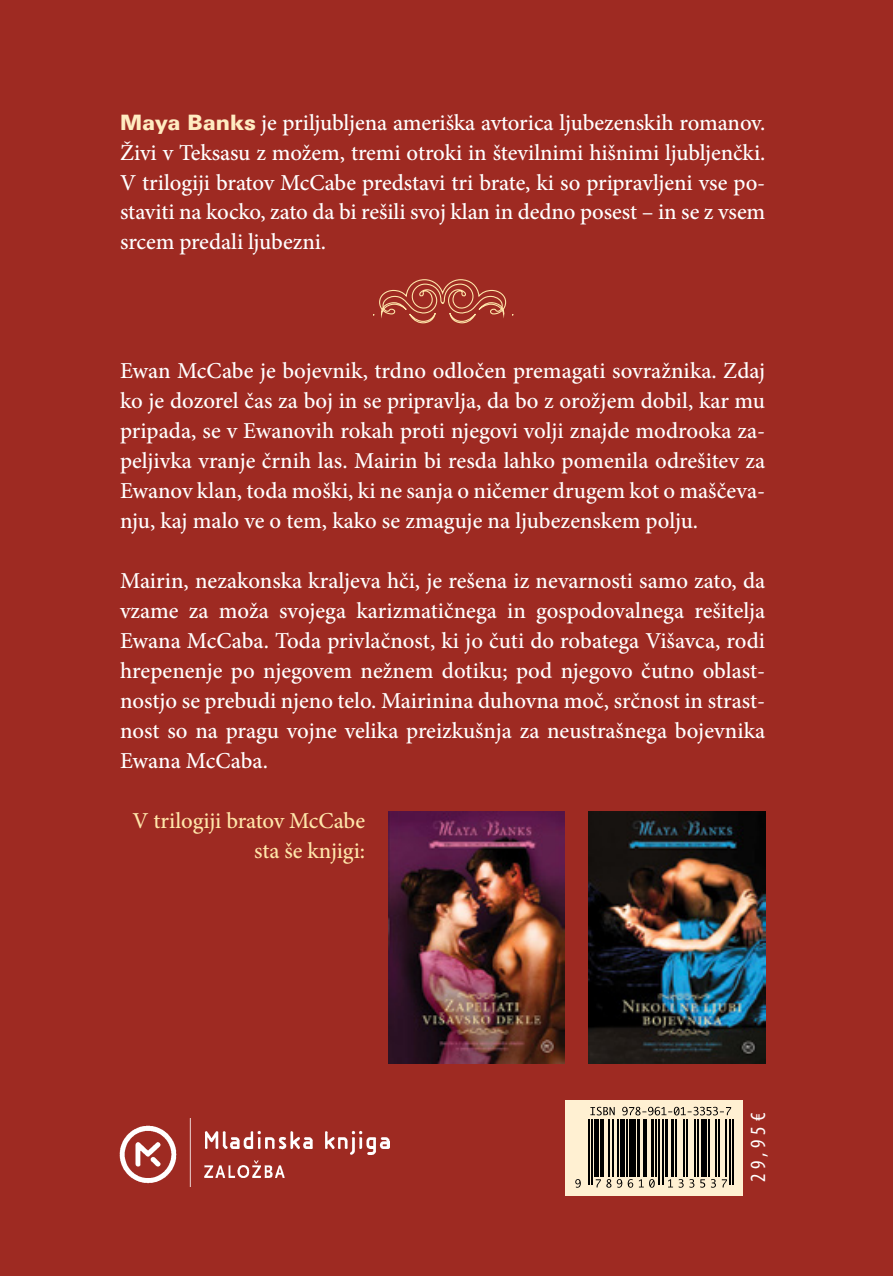
<style>
.page{position:relative;width:893px;height:1276px;background:#9e2a22}
.page>*{position:absolute;margin:0;border:0;box-sizing:border-box;transform-origin:0 0}
.t1{font:500 22.72px/29.9px "Minion Pro";letter-spacing:-.005em;color:#fff;text-align:justify}
.t2{font:500 22.72px/29.9px "Minion Pro";letter-spacing:-.005em;color:#ffe6aa;text-align:right}
.t3{font:condensed 21.82px "Myriad Pro";color:#fff}
.s1{font-family:"Unitus T Blac";font-weight:400;color:#ffecc2}
</style>
<div class="page">
<img style="left:120px;top:1118px;width:270px;height:69px">
<div style="left:565px;top:1100px;width:177px;height:95px;background:#fff0d2"></div>
<hr style="left:588px;top:1119px;width:1px;height:65px;background:#000">
<hr style="left:591px;top:1119px;width:2px;height:65px;background:#000">
<svg style="left:575px;top:1179px;width:6px;height:8px"></svg>
<hr style="left:594px;top:1119px;width:2px;height:57px;background:#000">
<hr style="left:596px;top:1119px;width:1px;height:57px;background:#000">
<hr style="left:597px;top:1119px;width:2px;height:57px;background:#000">
<hr style="left:600px;top:1119px;width:2px;height:57px;background:#000">
<hr style="left:602px;top:1119px;width:1px;height:57px;background:#000">
<hr style="left:608px;top:1119px;width:1px;height:57px;background:#000">
<hr style="left:613px;top:1119px;width:1px;height:57px;background:#000">
<svg style="left:596px;top:1179px;width:15px;height:8px"></svg>
<hr style="left:617px;top:1119px;width:2px;height:57px;background:#000">
<hr style="left:620px;top:1119px;width:2px;height:57px;background:#000">
<hr style="left:622px;top:1119px;width:1px;height:57px;background:#000">
<hr style="left:623px;top:1119px;width:2px;height:57px;background:#000">
<svg style="left:617px;top:1179px;width:5px;height:8px"></svg>
<hr style="left:626px;top:1119px;width:2px;height:57px;background:#000">
<hr style="left:629px;top:1119px;width:2px;height:57px;background:#000">
<hr style="left:631px;top:1119px;width:1px;height:57px;background:#000">
<hr style="left:632px;top:1119px;width:2px;height:57px;background:#000">
<hr style="left:634px;top:1119px;width:2px;height:57px;background:#000">
<svg style="left:628px;top:1179px;width:5px;height:8px"></svg>
<hr style="left:637px;top:1119px;width:2px;height:57px;background:#000">
<hr style="left:639px;top:1119px;width:1px;height:57px;background:#000">
<hr style="left:643px;top:1119px;width:2px;height:57px;background:#000">
<hr style="left:645px;top:1119px;width:1px;height:57px;background:#000">
<hr style="left:651px;top:1119px;width:1px;height:57px;background:#000">
<hr style="left:652px;top:1119px;width:2px;height:57px;background:#000">
<hr style="left:656px;top:1119px;width:1px;height:57px;background:#000">
<svg style="left:639px;top:1179px;width:16px;height:8px"></svg>
<hr style="left:659px;top:1119px;width:1px;height:65px;background:#000">
<hr style="left:662px;top:1119px;width:1px;height:65px;background:#000">
<hr style="left:665px;top:1119px;width:1px;height:57px;background:#000">
<hr style="left:666px;top:1119px;width:2px;height:57px;background:#000">
<hr style="left:671px;top:1119px;width:1px;height:57px;background:#000">
<hr style="left:672px;top:1119px;width:2px;height:57px;background:#000">
<svg style="left:668px;top:1179px;width:5px;height:8px"></svg>
<hr style="left:676px;top:1119px;width:1px;height:57px;background:#000">
<hr style="left:683px;top:1119px;width:2px;height:57px;background:#000">
<hr style="left:686px;top:1119px;width:2px;height:57px;background:#000">
<hr style="left:694px;top:1119px;width:2px;height:57px;background:#000">
<svg style="left:679px;top:1179px;width:15px;height:8px"></svg>
<hr style="left:697px;top:1119px;width:2px;height:57px;background:#000">
<hr style="left:702px;top:1119px;width:1px;height:57px;background:#000">
<hr style="left:703px;top:1119px;width:2px;height:57px;background:#000">
<hr style="left:705px;top:1119px;width:1px;height:57px;background:#000">
<svg style="left:700px;top:1179px;width:5px;height:8px"></svg>
<hr style="left:708px;top:1119px;width:1px;height:57px;background:#000">
<hr style="left:715px;top:1119px;width:2px;height:57px;background:#000">
<svg style="left:711px;top:1179px;width:5px;height:8px"></svg>
<hr style="left:719px;top:1119px;width:1px;height:57px;background:#000">
<hr style="left:725px;top:1119px;width:1px;height:57px;background:#000">
<svg style="left:722px;top:1179px;width:5px;height:8px"></svg>
<hr style="left:729px;top:1119px;width:2px;height:65px;background:#000">
<hr style="left:732px;top:1119px;width:2px;height:65px;background:#000">
<svg style="left:590px;top:1106px;width:141px;height:9px"></svg>
<svg style="left:373px;top:279px;width:140px;height:45px"></svg>
<img style="left:388px;top:811px;width:177px;height:252px">
<img style="left:589px;top:811px;width:176px;height:252px">
<p class="t1" style="left:120px;top:107px;width:647px"><span class="s1">Maya Banks</span> je priljubljena ameriška avtorica ljubezenskih romanov.<br>Živi v Teksasu z možem, tremi otroki in številnimi hišnimi ljubljenčki.<br>V trilogiji bratov McCabe predstavi tri brate, ki so pripravljeni vse po&shy;staviti na kocko, zato da bi rešili svoj klan in dedno posest – in se z vsem srcem predali ljubezni.</p>
<p class="t1" style="left:120px;top:356px;width:647px">Ewan McCabe je bojevnik, trdno odločen premagati sovražnika. Zdaj ko je dozorel čas za boj in se pripravlja, da bo z orožjem dobil, kar mu pripada, se v Ewanovih rokah proti njegovi volji znajde modrooka za&shy;peljivka vranje črnih las. Mairin bi resda lahko pomenila odrešitev za Ewanov klan, toda moški, ki ne sanja o ničemer drugem kot o maščeva&shy;nju, kaj malo ve o tem, kako se zmaguje na ljubezenskem polju.</p>
<p class="t1" style="left:120px;top:566px;width:647px">Mairin, nezakonska kraljeva hči, je rešena iz nevarnosti samo zato, da vzame za moža svojega karizmatičnega in gospodovalnega rešitelja Ewana McCaba. Toda privlačnost, ki jo čuti do robatega Višavca, rodi hrepenenje po njegovem nežnem dotiku; pod njegovo čutno oblast&shy;nostjo se prebudi njeno telo. Mairinina duhovna moč, srčnost in strast&shy;nost so na pragu vojne velika preizkušnja za neustrašnega bojevnika Ewana McCaba.</p>
<p class="t2" style="left:133px;top:805px;width:234px">V trilogiji bratov McCabe sta še knjigi:</p>
<p class="t3" style="left:745px;top:1182px;width:70px;rotate:-90deg">29,95€</p>
</div>
